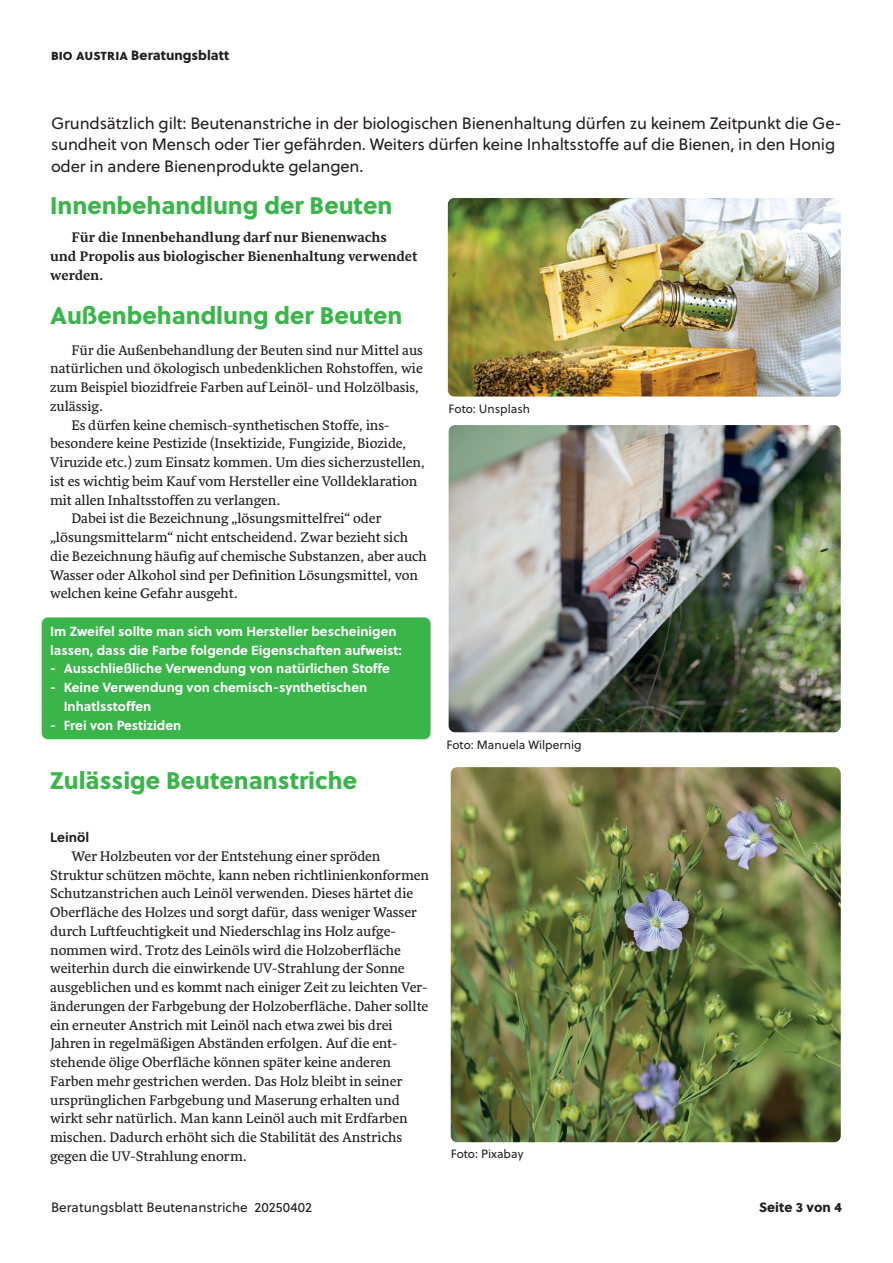
<style>
.page{position:relative;width:893px;height:1263px;background:#fff}
.page>*{position:absolute;margin:0;border:0;box-sizing:border-box;transform-origin:0 0}
.t1{font:24px "Soleil Xb";color:#3ab54a}
.t2{font:16.5px/21px "Soleil";letter-spacing:-.01em;color:#231f20}
.t3{font:14.25px/18.8px "Sirba";color:#231f20}
.t4{font:700 14.25px/18.8px "Sirba";color:#231f20}
.t5{font:13.5px "Soleil";color:#231f20}
.t6{font:13.5px "Soleil Xb";color:#231f20}
.t7{font:700 13.5px "Soleil";color:#231f20}
.t8{font:700 13.2px/18.8px "Soleil";color:#fff}
.t9{font:12px "Soleil";color:#231f20}
</style>
<div class="page">
<div style="left:42px;top:617px;width:389px;height:122px;background:#3ab54a;border-radius:6px"></div>
<img style="left:448px;top:198px;width:393px;height:198px">
<img style="left:449px;top:425px;width:392px;height:307px">
<img style="left:451px;top:767px;width:390px;height:375px">
<p class="t6" style="left:51px;top:46px;width:180px">bio austria Beratungsblatt</p>
<p class="t2" style="left:51px;top:114px;width:792px">Grundsätzlich gilt: Beutenanstriche in der biologischen Bienenhaltung dürfen zu keinem Zeitpunkt die Ge&shy;sundheit von Mensch oder Tier gefährden. Weiters dürfen keine Inhaltsstoffe auf die Bienen, in den Honig oder in andere Bienenprodukte gelangen.</p>
<h1 class="t1" style="left:50px;top:189px;width:344px">Innenbehandlung der Beuten</h1>
<p class="t4" style="left:50px;top:228px;width:369px;text-indent:21px">Für die Innenbehandlung darf nur Bienenwachs<br>und Propolis aus biologischer Bienenhaltung verwendet werden.</p>
<h1 class="t1" style="left:50px;top:299px;width:354px">Außenbehandlung der Beuten</h1>
<p class="t3" style="left:71px;top:341px;width:353px">Für die Außenbehandlung der Beuten sind nur Mittel aus</p>
<p class="t3" style="left:50px;top:360px;width:374px">natürlichen und ökologisch unbedenklichen Rohstoffen, wie</p>
<p class="t3" style="left:50px;top:378px;width:371px">zum Beispiel biozidfreie Farben auf Leinöl- und Holzölbasis,</p>
<p class="t3" style="left:50px;top:397px;width:55px">zulässig.</p>
<p class="t3" style="left:71px;top:416px;width:320px">Es dürfen keine chemisch-synthetischen Stoffe, ins-</p>
<p class="t3" style="left:50px;top:435px;width:358px">besondere keine Pestizide (Insektizide, Fungizide, Biozide,</p>
<p class="t3" style="left:50px;top:453px;width:377px">Viruzide etc.) zum Einsatz kommen. Um dies sicherzustellen,</p>
<p class="t3" style="left:50px;top:472px;width:369px">ist es wichtig beim Kauf vom Hersteller eine Volldeklaration</p>
<p class="t3" style="left:50px;top:491px;width:232px">mit allen Inhaltsstoffen zu verlangen.</p>
<p class="t3" style="left:71px;top:510px;width:311px">Dabei ist die Bezeichnung „lösungsmittelfrei“ oder</p>
<p class="t3" style="left:50px;top:528px;width:359px">„lösungsmittelarm“ nicht entscheidend. Zwar bezieht sich</p>
<p class="t3" style="left:50px;top:547px;width:378px">die Bezeichnung häufig auf chemische Substanzen, aber auch</p>
<p class="t3" style="left:50px;top:566px;width:369px">Wasser oder Alkohol sind per Definition Lösungsmittel, von</p>
<p class="t3" style="left:50px;top:585px;width:189px">welchen keine Gefahr ausgeht.</p>
<p class="t8" style="left:50px;top:622px;width:353px">Im Zweifel sollte man sich vom Hersteller bescheinigen lassen, dass die Farbe folgende Eigenschaften aufweist:</p>
<p class="t8" style="left:50px;top:659px;width:341px">- Ausschließliche Verwendung von natürlichen Stoffe</p>
<p class="t8" style="left:64px;top:678px;width:305px;text-indent:-14px">- Keine Verwendung von chemisch-synthetischen<br>Inhatlsstoffen</p>
<p class="t8" style="left:50px;top:716px;width:133px">- Frei von Pestiziden</p>
<h1 class="t1" style="left:50px;top:765px;width:308px">Zulässige Beutenanstriche</h1>
<p class="t7" style="left:50px;top:828px;width:41px">Leinöl</p>
<p class="t3" style="left:50px;top:847px;width:380px;text-indent:21px">Wer Holzbeuten vor der Entstehung einer spröden Struktur schützen möchte, kann neben richtlinienkonformen Schutzanstrichen auch Leinöl verwenden. Dieses härtet die Oberfläche des Holzes und sorgt dafür, dass weniger Wasser durch Luftfeuchtigkeit und Niederschlag ins Holz aufge&shy;nommen wird. Trotz des Leinöls wird die Holzoberfläche weiterhin durch die einwirkende UV-Strahlung der Sonne ausgeblichen und es kommt nach einiger Zeit zu leichten Ver&shy;änderungen der Farbgebung der Holzoberfläche. Daher sollte ein erneuter Anstrich mit Leinöl nach etwa zwei bis drei Jahren in regelmäßigen Abständen erfolgen. Auf die ent&shy;stehende ölige Oberfläche können später keine anderen Farben mehr gestrichen werden. Das Holz bleibt in seiner ursprünglichen Farbgebung und Maserung erhalten und wirkt sehr natürlich. Man kann Leinöl auch mit Erdfarben mischen. Dadurch erhöht sich die Stabilität des Anstrichs gegen die UV-Strahlung enorm.</p>
<p class="t9" style="left:449px;top:401px;width:83px">Foto: Unsplash</p>
<p class="t9" style="left:446px;top:737px;width:137px">Foto: Manuela Wilpernig</p>
<p class="t9" style="left:451px;top:1147px;width:74px">Foto: Pixabay</p>
<p class="t5" style="left:51px;top:1199px;width:263px">Beratungsblatt Beutenanstriche 20250402</p>
<p class="t6" style="left:759px;top:1198px;width:84px">Seite 3 von 4</p>
</div>
